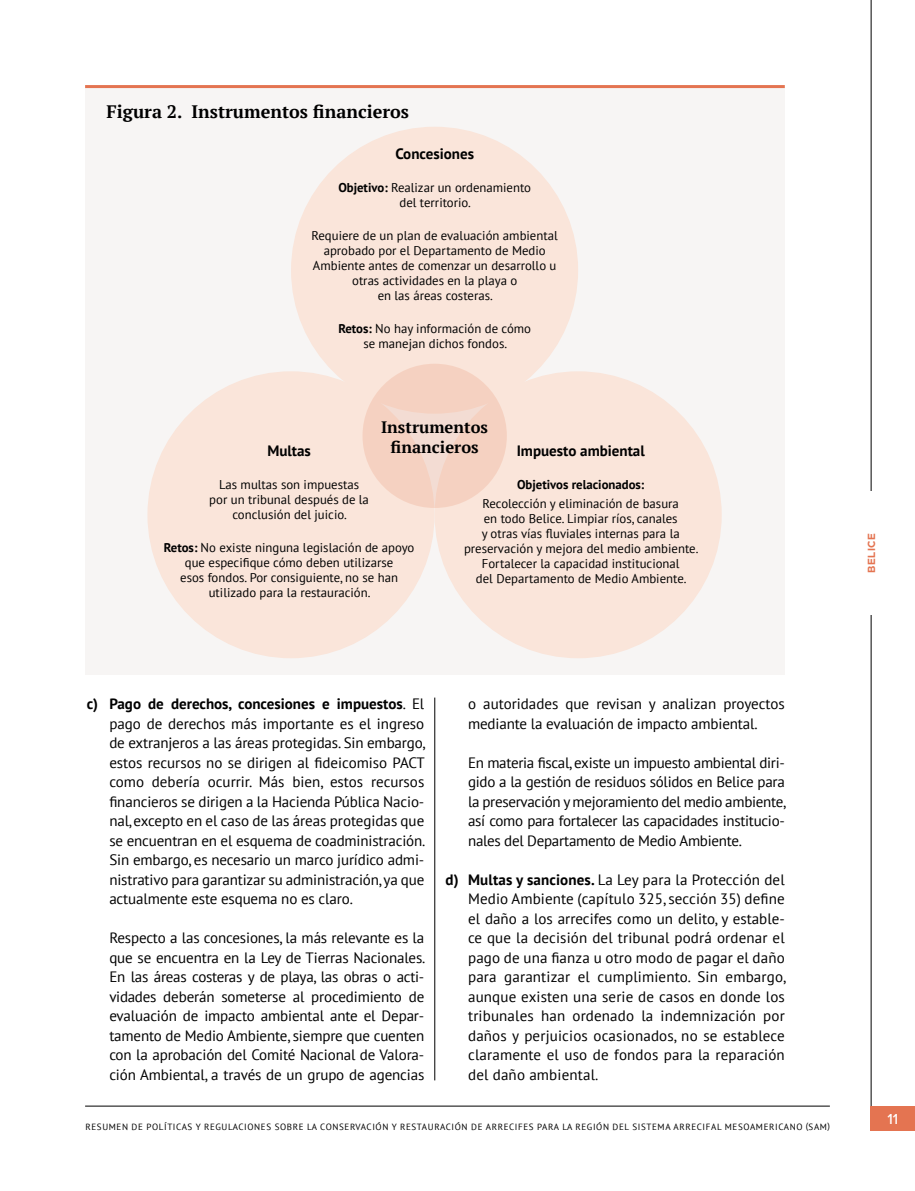
<style>
.page{position:relative;width:915px;height:1191px;background:#fff}
.page>*{position:absolute;margin:0;border:0;box-sizing:border-box;transform-origin:0 0}
.t1{font:700 18px "PT Serif";color:#000}
.t2{font:700 16.5px "PT Serif";color:#000}
.t3{font:15px/19.5px "PT Sans";letter-spacing:-.01em;color:#000;text-align:justify}
.t4{font:700 15px "PT Sans";color:#000}
.t5{font:500 15px "Proxima Nova";color:#fff}
.t6{font:12.75px/15px "PT Sans";color:#000;text-align:center}
.t7{font:700 12.75px "PT Sans";color:#000}
.t8{font:700 10.5px "Metropolis";letter-spacing:.05em;color:#e47451}
.t9{font:9px "PT Sans";letter-spacing:.07em;color:#000}
.s1{font-weight:700}
</style>
<div class="page">
<hr style="left:85px;top:1105px;width:744px;height:1px;background:#000">
<hr style="left:870px;top:0;width:1px;height:1106px;background:#000">
<div style="left:870px;top:1106px;width:44px;height:24px;background:#e47451"></div>
<div style="left:858px;top:491px;width:24px;height:124px;background:#fff"></div>
<div style="left:85px;top:88px;width:699px;height:586px;background:#f7f5f4"></div>
<div style="left:291px;top:127px;width:287px;height:287px;background:#fae5da;border-radius:50%"></div>
<div style="left:147px;top:371px;width:287px;height:287px;background:#fae5da;border-radius:50%"></div>
<div style="left:434px;top:371px;width:287px;height:287px;background:#fae5da;border-radius:50%"></div>
<svg style="left:362px;top:364px;width:144px;height:144px;background:#f4d3c4"></svg>
<hr style="left:85px;top:85px;width:699px;height:3px;background:#e47451">
<hr style="left:434px;top:697px;width:1px;height:383px;background:#000">
<p class="t1" style="left:106px;top:100px;width:304px">Figura 2. Instrumentos financieros</p>
<p class="t4" style="left:395px;top:144px;width:80px">Concesiones</p>
<p class="t6" style="left:338px;top:180px;width:194px"><span class="s1">Objetivo:</span> Realizar un ordenamiento del territorio.</p>
<p class="t6" style="left:311px;top:228px;width:247px">Requiere de un plan de evaluación ambiental aprobado por el Departamento de Medio Ambiente antes de comenzar un desarrollo u otras actividades en la playa o<br>en las áreas costeras.</p>
<p class="t6" style="left:338px;top:321px;width:194px"><span class="s1">Retos:</span> No hay información de cómo se manejan dichos fondos.</p>
<p class="t2" style="left:381px;top:417px;width:108px">Instrumentos</p>
<p class="t4" style="left:267px;top:440px;width:45px">Multas</p>
<p class="t2" style="left:390px;top:436px;width:90px">financieros</p>
<p class="t6" style="left:209px;top:476px;width:161px">Las multas son impuestas por un tribunal después de la conclusión del juicio.</p>
<p class="t6" style="left:164px;top:539px;width:252px"><span class="s1">Retos:</span> No existe ninguna legislación de apoyo que especifique cómo deben utilizarse<br>esos fondos. Por consiguiente, no se han utilizado para la restauración.</p>
<p class="t4" style="left:516px;top:440px;width:129px">Impuesto ambiental</p>
<p class="t7" style="left:517px;top:476px;width:129px">Objetivos relacionados:</p>
<p class="t6" style="left:464px;top:496px;width:236px">Recolección y eliminación de basura<br>en todo Belice. Limpiar ríos, canales<br>y otras vías fluviales internas para la preservación y mejora del medio ambiente.<br>Fortalecer la capacidad institucional<br>del Departamento de Medio Ambiente.</p>
<p class="t8" style="left:864px;top:573px;width:41px;rotate:-90deg">BELICE</p>
<p class="t3" style="left:109px;top:694px;width:317px;text-indent:-22px"><span class="s1">c) Pago de derechos, concesiones e impuestos</span>. El pago de derechos más importante es el ingreso de extranjeros a las áreas protegidas. Sin embargo, estos recursos no se dirigen al fideicomiso PACT como debería ocurrir. Más bien, estos recursos financieros se dirigen a la Hacienda Pública Nacio&shy;nal, excepto en el caso de las áreas protegidas que se encuentran en el esquema de coadministración.<br>Sin embargo, es necesario un marco jurídico admi&shy;nistrativo para garantizar su administración, ya que actualmente este esquema no es claro.</p>
<p class="t3" style="left:109px;top:928px;width:317px">Respecto a las concesiones, la más relevante es la que se encuentra en la Ley de Tierras Nacionales.<br>En las áreas costeras y de playa, las obras o acti&shy;vidades deberán someterse al procedimiento de evaluación de impacto ambiental ante el Depar&shy;tamento de Medio Ambiente, siempre que cuenten con la aprobación del Comité Nacional de Valora&shy;ción Ambiental, a través de un grupo de agencias</p>
<p class="t3" style="left:468px;top:694px;width:318px">o autoridades que revisan y analizan proyectos mediante la evaluación de impacto ambiental.</p>
<p class="t3" style="left:468px;top:752px;width:319px">En materia fiscal, existe un impuesto ambiental diri&shy;gido a la gestión de residuos sólidos en Belice para la preservación y mejoramiento del medio ambiente, así como para fortalecer las capacidades institucio&shy;nales del Departamento de Medio Ambiente.</p>
<p class="t3" style="left:468px;top:869px;width:319px;text-indent:-23px"><span class="s1">d) Multas y sanciones.</span> La Ley para la Protección del Medio Ambiente (capítulo 325, sección 35) define el daño a los arrecifes como un delito, y estable&shy;ce que la decisión del tribunal podrá ordenar el pago de una fianza u otro modo de pagar el daño para garantizar el cumplimiento. Sin embargo, aunque existen una serie de casos en donde los tribunales han ordenado la indemnización por daños y perjuicios ocasionados, no se establece claramente el uso de fondos para la reparación del daño ambiental.</p>
<p class="t9" style="left:85px;top:1120px;width:745px">RESUMEN DE POLÍTICAS Y REGULACIONES SOBRE LA CONSERVACIÓN Y RESTAURACIÓN DE ARRECIFES PARA LA REGIÓN DEL SISTEMA ARRECIFAL MESOAMERICANO (SAM)</p>
<p class="t5" style="left:887px;top:1108px;width:12px">11</p>
</div>
